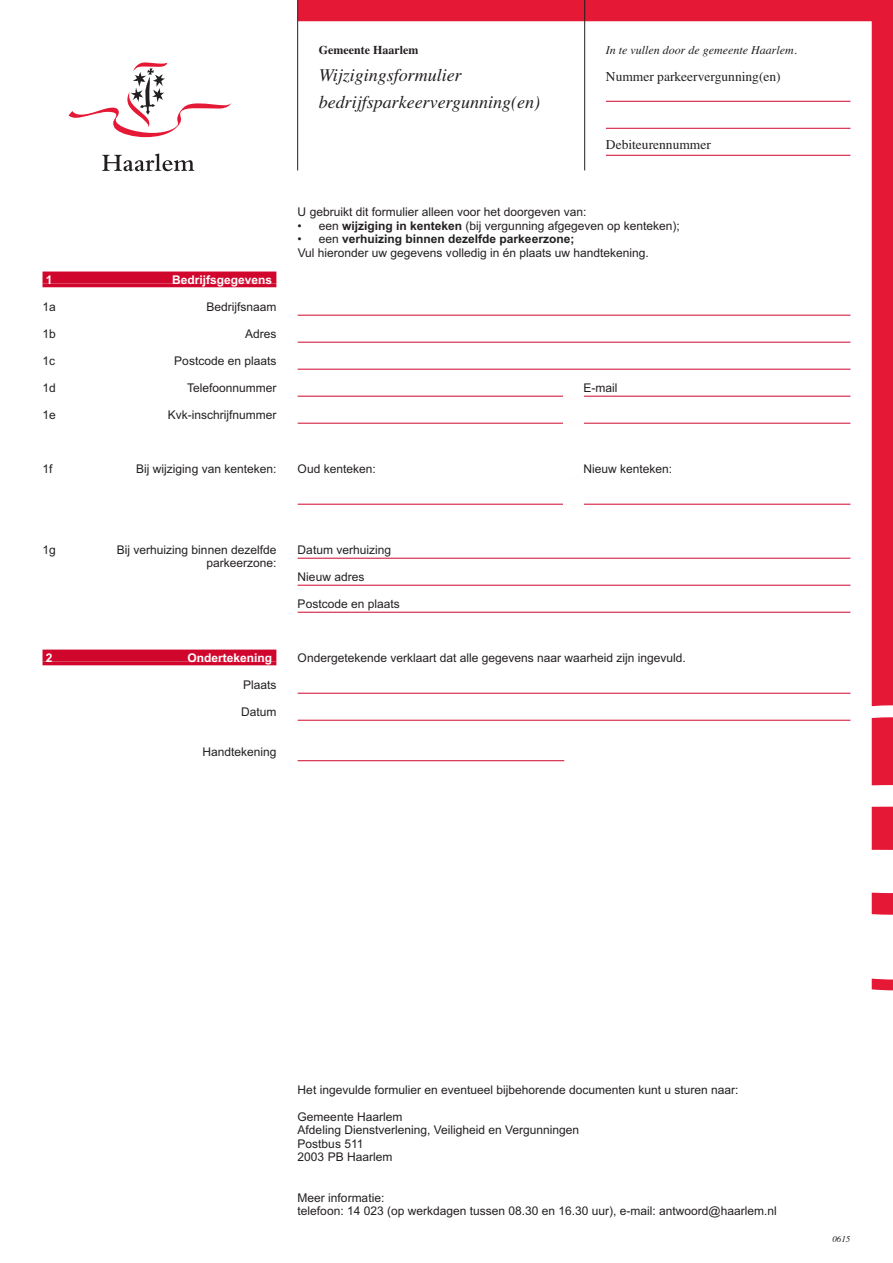
<style>
.page{position:relative;width:893px;height:1263px;background:#fff}
.page>*{position:absolute;margin:0;border:0;box-sizing:border-box;transform-origin:0 0}
.t1{font:italic 18px/27px "Times";color:#231f20}
.t2{font:13.5px "Times";color:#231f20}
.t3{font:12px/13.5px "Arial";color:#231f20}
.t4{font:italic 12px "Times";color:#231f20}
.t5{font:700 12px "Arial";color:#fff}
.t6{font:700 12px "Times";color:#231f20}
.t7{font:italic 9px "Times";color:#231f20}
.s1{font-weight:700}
</style>
<div class="page">
<svg style="left:68px;top:62px;width:164px;height:75px"></svg>
<svg style="left:102px;top:154px;width:92px;height:17px"></svg>
<svg style="left:871px;top:807px;width:22px;height:43px"></svg>
<svg style="left:871px;top:892px;width:22px;height:99px"></svg>
<svg style="left:298px;top:0;width:595px;height:786px"></svg>
<hr style="left:297px;top:0;width:1px;height:170px;background:#231f20">
<hr style="left:584px;top:0;width:1px;height:170px;background:#231f20">
<div style="left:43px;top:272px;width:233px;height:12px;background:#d0062d"></div>
<hr style="left:43px;top:284px;width:233px;height:3px;background:#d0062d">
<hr style="left:298px;top:315px;width:552px;height:1px;background:#d0062d">
<hr style="left:298px;top:342px;width:552px;height:1px;background:#d0062d">
<hr style="left:298px;top:369px;width:552px;height:1px;background:#d0062d">
<hr style="left:298px;top:396px;width:552px;height:1px;background:#d0062d">
<svg style="left:563px;top:395px;width:20px;height:5px"></svg>
<hr style="left:298px;top:423px;width:552px;height:1px;background:#d0062d">
<svg style="left:563px;top:422px;width:20px;height:5px"></svg>
<svg style="left:563px;top:476px;width:20px;height:5px"></svg>
<hr style="left:298px;top:504px;width:552px;height:1px;background:#d0062d">
<svg style="left:563px;top:503px;width:20px;height:5px"></svg>
<hr style="left:298px;top:558px;width:552px;height:1px;background:#d0062d">
<hr style="left:298px;top:585px;width:552px;height:1px;background:#d0062d">
<hr style="left:298px;top:612px;width:552px;height:1px;background:#d0062d">
<div style="left:43px;top:650px;width:233px;height:12px;background:#d0062d"></div>
<hr style="left:43px;top:662px;width:233px;height:3px;background:#d0062d">
<hr style="left:298px;top:693px;width:552px;height:1px;background:#d0062d">
<hr style="left:298px;top:720px;width:552px;height:1px;background:#d0062d">
<hr style="left:298px;top:760px;width:266px;height:1px;background:#d0062d">
<p class="t6" style="left:319px;top:43px;width:101px">Gemeente Haarlem</p>
<h1 class="t1" style="left:319px;top:61px;width:223px">Wijzigingsformulier bedrijfsparkeervergunning(en)</h1>
<p class="t4" style="left:606px;top:43px;width:192px">In te vullen door de gemeente Haarlem.</p>
<p class="t2" style="left:606px;top:68px;width:176px">Nummer parkeervergunning(en)</p>
<p class="t2" style="left:606px;top:136px;width:106px">Debiteurennummer</p>
<p class="t3" style="left:298px;top:205px;width:290px">U gebruikt dit formulier alleen voor het doorgeven van:</p>
<p class="t3" style="left:298px;top:219px;width:384px">• een <span class="s1">wijziging in kenteken</span> (bij vergunning afgegeven op kenteken);</p>
<p class="t3" style="left:298px;top:232px;width:353px">• een <span class="s1">verhuizing binnen dezelfde parkeerzone;<br></span>Vul hieronder uw gegevens volledig in én plaats uw handtekening.</p>
<p class="t5" style="left:46px;top:272px;width:8px">1</p>
<p class="t5" style="left:172px;top:272px;width:102px">Bedrijfsgegevens</p>
<p class="t3" style="left:43px;top:300px;width:15px">1a</p>
<p class="t3" style="left:206px;top:300px;width:72px">Bedrijfsnaam</p>
<p class="t3" style="left:43px;top:327px;width:15px">1b</p>
<p class="t3" style="left:245px;top:327px;width:33px">Adres</p>
<p class="t3" style="left:43px;top:354px;width:14px">1c</p>
<p class="t3" style="left:174px;top:354px;width:104px">Postcode en plaats</p>
<p class="t3" style="left:43px;top:381px;width:15px">1d</p>
<p class="t3" style="left:187px;top:381px;width:91px">Telefoonnummer</p>
<p class="t3" style="left:583px;top:381px;width:35px">E-mail</p>
<p class="t3" style="left:43px;top:408px;width:15px">1e</p>
<p class="t3" style="left:168px;top:408px;width:110px">Kvk-inschrijfnummer</p>
<p class="t3" style="left:43px;top:462px;width:12px">1f</p>
<p class="t3" style="left:136px;top:462px;width:142px">Bij wijziging van kenteken:</p>
<p class="t3" style="left:298px;top:462px;width:80px">Oud kenteken:</p>
<p class="t3" style="left:583px;top:462px;width:90px">Nieuw kenteken:</p>
<p class="t3" style="left:43px;top:543px;width:15px">1g</p>
<p class="t3" style="left:117px;top:543px;width:161px">Bij verhuizing binnen dezelfde</p>
<p class="t3" style="left:298px;top:543px;width:95px">Datum verhuizing</p>
<p class="t3" style="left:206px;top:556px;width:72px">parkeerzone:</p>
<p class="t3" style="left:298px;top:570px;width:68px">Nieuw adres</p>
<p class="t3" style="left:298px;top:597px;width:104px">Postcode en plaats</p>
<p class="t5" style="left:46px;top:650px;width:8px">2</p>
<p class="t5" style="left:187px;top:650px;width:86px">Ondertekening</p>
<p class="t3" style="left:298px;top:651px;width:390px">Ondergetekende verklaart dat alle gegevens naar waarheid zijn ingevuld.</p>
<p class="t3" style="left:243px;top:678px;width:35px">Plaats</p>
<p class="t3" style="left:241px;top:705px;width:37px">Datum</p>
<p class="t3" style="left:202px;top:745px;width:76px">Handtekening</p>
<p class="t3" style="left:298px;top:1083px;width:442px">Het ingevulde formulier en eventueel bijbehorende documenten kunt u sturen naar:</p>
<p class="t3" style="left:298px;top:1110px;width:283px">Gemeente Haarlem<br>Afdeling Dienstverlening, Veiligheid en Vergunningen<br>Postbus 511<br>2003 PB Haarlem</p>
<p class="t3" style="left:298px;top:1191px;width:481px">Meer informatie:<br>telefoon: 14 023 (op werkdagen tussen 08.30 en 16.30 uur), e-mail: antwoord@haarlem.nl</p>
<p class="t7" style="left:832px;top:1234px;width:20px">0615</p>
</div>
